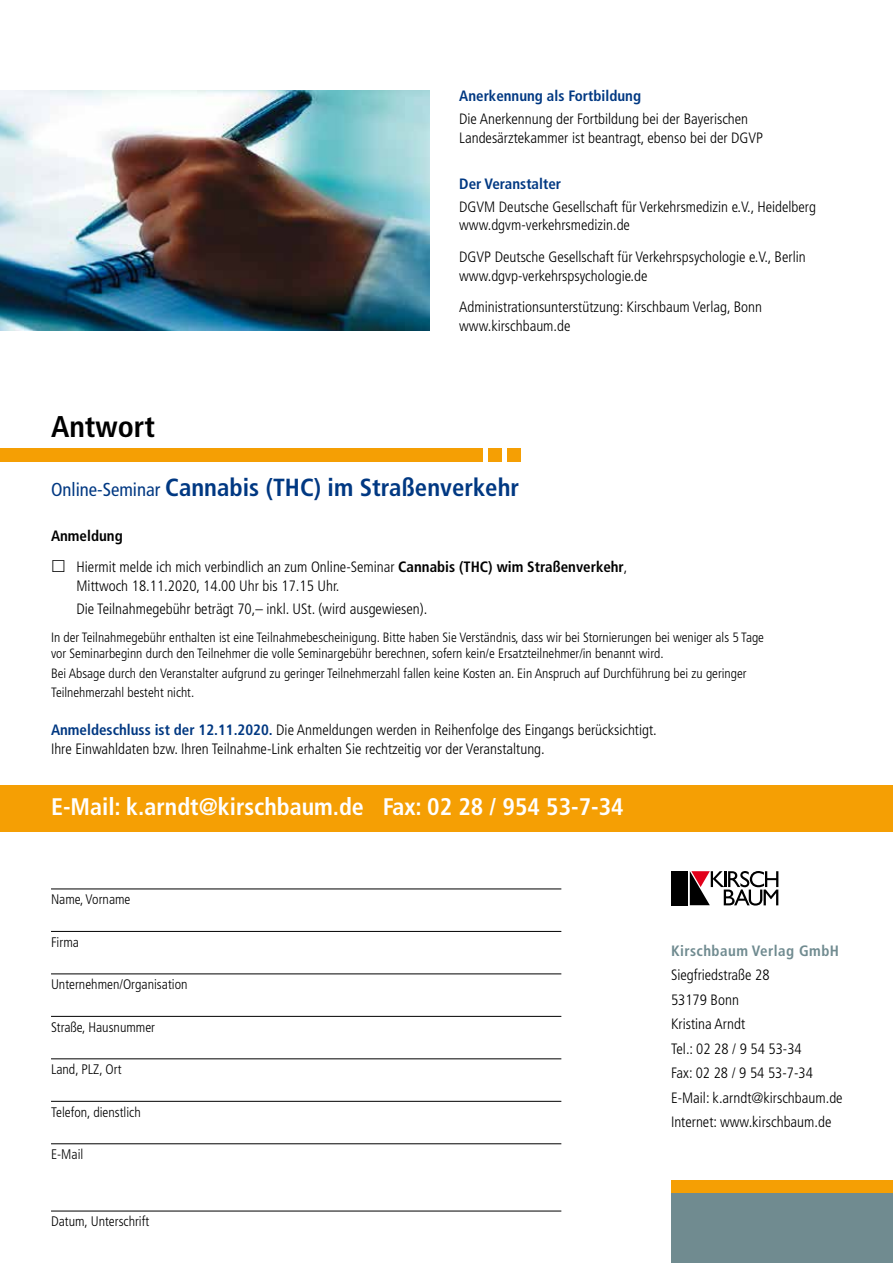
<style>
.page{position:relative;width:893px;height:1263px;background:#fff}
.page>*{position:absolute;margin:0;border:0;box-sizing:border-box;transform-origin:0 0}
.t1{font:700 condensed 30px "Frutiger";color:#000}
.t2{font:700 condensed 24.75px "Frutiger";color:#003882}
.t3{font:700 condensed 24px "Frutiger";color:#fff}
.t4{font:300 condensed 15px/24.5px "Frutiger";color:#000}
.t5{font:700 condensed 15px "Frutiger";color:#003882}
.t6{font:700 condensed 15px "Frutiger";letter-spacing:.03em;color:#708b90}
.t7{font:300 condensed 13.8px "Frutiger";color:#000}
.t8{font:300 condensed 13.5px/15.8px "Frutiger";color:#000}
.s1{font-weight:400;font-size:18.75px}
.s2{font-weight:700}
.s3{font-weight:700;color:#003882}
</style>
<div class="page">
<div style="left:671px;top:1180px;width:222px;height:83px;background:#708b90"></div>
<div style="left:671px;top:1180px;width:222px;height:13px;background:#f59f04"></div>
<div style="left:671px;top:871px;width:17px;height:34px;background:#000"></div>
<svg style="left:690px;top:871px;width:88px;height:34px"></svg>
<img style="left:0;top:90px;width:429px;height:241px">
<div style="left:0;top:449px;width:483px;height:13px;background:#f59f04"></div>
<div style="left:488px;top:449px;width:14px;height:13px;background:#f59f04"></div>
<div style="left:507px;top:449px;width:14px;height:13px;background:#f59f04"></div>
<hr style="left:51px;top:889px;width:510px;height:1px;background:#000">
<hr style="left:51px;top:931px;width:510px;height:1px;background:#000">
<hr style="left:51px;top:974px;width:510px;height:1px;background:#000">
<hr style="left:51px;top:1016px;width:510px;height:1px;background:#000">
<hr style="left:51px;top:1058px;width:510px;height:1px;background:#000">
<hr style="left:51px;top:1101px;width:510px;height:1px;background:#000">
<hr style="left:51px;top:1143px;width:510px;height:1px;background:#000">
<hr style="left:51px;top:1211px;width:510px;height:1px;background:#000">
<div style="left:0;top:785px;width:893px;height:47px;background:#f59f04"></div>
<p class="t5" style="left:459px;top:87px;width:183px">Anerkennung als Fortbildung</p>
<p class="t4" style="left:459px;top:110px;width:305px;line-height:18.8px">Die Anerkennung der Fortbildung bei der Bayerischen<br>Landesärztekammer ist beantragt, ebenso bei der DGVP</p>
<p class="t5" style="left:459px;top:174px;width:103px">Der Veranstalter</p>
<p class="t4" style="left:459px;top:197px;width:358px;line-height:18.8px">DGVM Deutsche Gesellschaft für Verkehrsmedizin e.V., Heidelberg www.dgvm-verkehrsmedizin.de</p>
<p class="t4" style="left:459px;top:247px;width:348px;line-height:18.8px">DGVP Deutsche Gesellschaft für Verkehrspsychologie e.V., Berlin www.dgvp-verkehrspsychologie.de</p>
<p class="t4" style="left:459px;top:298px;width:304px;line-height:18.8px">Administrationsunterstützung: Kirschbaum Verlag, Bonn www.kirschbaum.de</p>
<h1 class="t1" style="left:51px;top:409px;width:105px">Antwort</h1>
<h2 class="t2" style="left:51px;top:472px;width:470px"><span class="s1">Online-Seminar</span> Cannabis (THC) im Straßenverkehr</h2>
<p class="t4" style="left:77px;top:520px;width:552px;line-height:31.5px;text-indent:-26px"><span class="s2">Anmeldung<br></span>Hiermit melde ich mich verbindlich an zum Online-Seminar <span class="s2">Cannabis (THC) wim Straßenverkehr</span>,</p>
<p class="t4" style="left:77px;top:574px;width:352px;line-height:23px">Mittwoch 18.11.2020, 14.00 Uhr bis 17.15 Uhr.<br>Die Teilnahmegebühr beträgt 70,– inkl. USt. (wird ausgewiesen).</p>
<p class="t8" style="left:51px;top:630px;width:714px">In der Teilnahmegebühr enthalten ist eine Teilnahmebescheinigung. Bitte haben Sie Verständnis, dass wir bei Stornierungen bei weniger als 5 Tage vor Seminarbeginn durch den Teilnehmer die volle Seminargebühr berechnen, sofern kein/e Ersatzteilnehmer/in benannt wird.</p>
<p class="t8" style="left:51px;top:664px;width:697px;line-height:18.8px">Bei Absage durch den Veranstalter aufgrund zu geringer Teilnehmerzahl fallen keine Kosten an. Ein Anspruch auf Durchführung bei zu geringer<br>Teilnehmerzahl besteht nicht.</p>
<p class="t4" style="left:51px;top:720px;width:607px;line-height:18.8px"><span class="s3">Anmeldeschluss ist der 12.11.2020.</span> Die Anmeldungen werden in Reihenfolge des Eingangs berücksichtigt.<br>Ihre Einwahldaten bzw. Ihren Teilnahme-Link erhalten Sie rechtzeitig vor der Veranstaltung.</p>
<h3 class="t3" style="left:51px;top:792px;width:574px">E-Mail: k.arndt@kirschbaum.de Fax: 02 28 / 954 53-7-34</h3>
<p class="t7" style="left:51px;top:892px;width:81px">Name, Vorname</p>
<p class="t7" style="left:51px;top:934px;width:29px">Firma</p>
<p class="t7" style="left:51px;top:976px;width:138px">Unternehmen/Organisation</p>
<p class="t7" style="left:51px;top:1019px;width:106px">Straße, Hausnummer</p>
<p class="t7" style="left:51px;top:1061px;width:72px">Land, PLZ, Ort</p>
<p class="t7" style="left:51px;top:1104px;width:91px">Telefon, dienstlich</p>
<p class="t7" style="left:51px;top:1146px;width:34px">E-Mail</p>
<p class="t7" style="left:51px;top:1214px;width:100px">Datum, Unterschrift</p>
<p class="t6" style="left:671px;top:941px;width:169px">Kirschbaum Verlag GmbH</p>
<p class="t4" style="left:671px;top:963px;width:173px">Siegfriedstraße 28<br>53179 Bonn<br>Kristina Arndt<br>Tel.: 02 28 / 9 54 53-34<br>Fax: 02 28 / 9 54 53-7-34<br>E-Mail: k.arndt@kirschbaum.de<br>Internet: www.kirschbaum.de</p>
</div>
